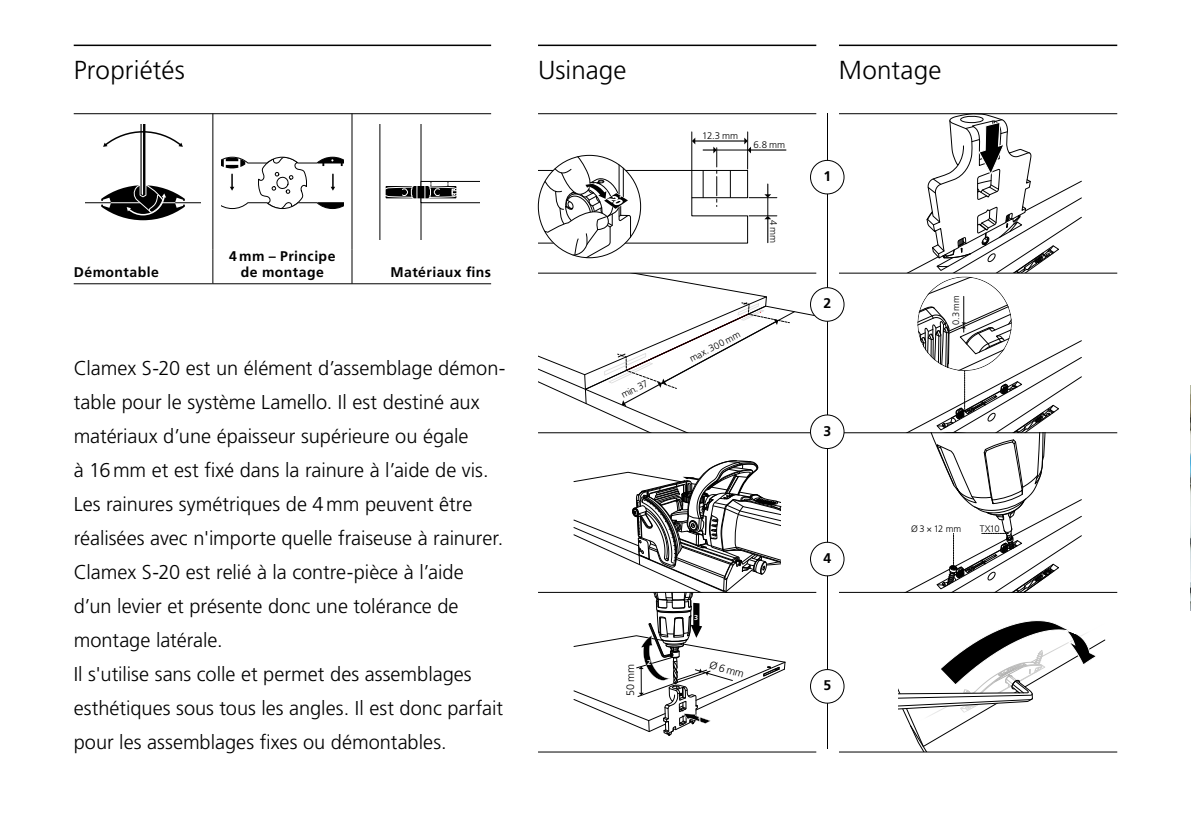
<style>
.page{position:relative;width:1191px;height:840px;background:#fff}
.page>*{position:absolute;margin:0;border:0;box-sizing:border-box;transform-origin:0 0}
.t1{font:300 26px "Frutiger LT Pro";letter-spacing:.005em;color:#000}
.t2{font:300 20px/34px "Frutiger LT Pro";color:#000}
.t3{font:700 14px/16px "Frutiger LT Pro";letter-spacing:.035em;color:#000;text-align:center}
.t4{font:300 10.8px "Frutiger LT Pro";color:#000}
.t5{font:300 9.6px "Frutiger LT Pro";color:#000}
.t6{font:300 9.4px "Frutiger LT Pro";letter-spacing:-.035em;color:#000}
.t7{font:700 7.2px "Frutiger LT Pro";color:#fff}
</style>
<div class="page">
<img style="left:1190px;top:386px;width:1px;height:224px">
<hr style="left:538px;top:272px;width:278px;height:1px;background:#000">
<hr style="left:538px;top:432px;width:278px;height:1px;background:#000">
<hr style="left:538px;top:591px;width:278px;height:1px;background:#000">
<hr style="left:538px;top:751px;width:278px;height:1px;background:#000">
<hr style="left:691px;top:132px;width:1px;height:65px;background:#000">
<hr style="left:747px;top:132px;width:1px;height:37px;background:#000">
<hr style="left:750px;top:149px;width:36px;height:1px;background:#000">
<svg style="left:538px;top:273px;width:273px;height:159px"></svg>
<svg style="left:573px;top:460px;width:212px;height:275px"></svg>
<hr style="left:839px;top:272px;width:278px;height:1px;background:#000">
<hr style="left:839px;top:432px;width:278px;height:1px;background:#000">
<hr style="left:839px;top:591px;width:278px;height:1px;background:#000">
<hr style="left:839px;top:751px;width:278px;height:1px;background:#000">
<svg style="left:886px;top:114px;width:195px;height:478px"></svg>
<svg style="left:898px;top:620px;width:207px;height:131px"></svg>
<div style="left:811px;top:98px;width:36px;height:652px;background:#000;opacity:.6"></div>
<div style="left:810px;top:160px;width:34px;height:34px;background:#fff;border-radius:50%"></div>
<div style="left:810px;top:160px;width:34px;height:34px;border:1px solid #000;border-radius:50%"></div>
<div style="left:810px;top:287px;width:34px;height:34px;background:#fff;border-radius:50%"></div>
<div style="left:810px;top:287px;width:34px;height:34px;border:1px solid #000;border-radius:50%"></div>
<div style="left:810px;top:415px;width:34px;height:33px;background:#fff;border-radius:50%"></div>
<div style="left:810px;top:414px;width:34px;height:34px;border:1px solid #000;border-radius:50%"></div>
<div style="left:810px;top:542px;width:34px;height:33px;background:#fff;border-radius:50%"></div>
<div style="left:810px;top:541px;width:34px;height:34px;border:1px solid #000;border-radius:50%"></div>
<div style="left:810px;top:669px;width:34px;height:33px;background:#fff;border-radius:50%"></div>
<div style="left:810px;top:669px;width:34px;height:34px;border:1px solid #000;border-radius:50%"></div>
<hr style="left:212px;top:249px;width:1px;height:34px;background:#000">
<hr style="left:352px;top:249px;width:1px;height:34px;background:#000">
<hr style="left:74px;top:283px;width:139px;height:1px;background:#000">
<hr style="left:213px;top:283px;width:139px;height:1px;background:#000">
<hr style="left:352px;top:283px;width:139px;height:1px;background:#000">
<hr style="left:352px;top:113px;width:1px;height:136px;background:#000">
<hr style="left:212px;top:113px;width:1px;height:136px;background:#000">
<svg style="left:85px;top:125px;width:116px;height:95px"></svg>
<svg style="left:222px;top:156px;width:121px;height:54px"></svg>
<svg style="left:379px;top:125px;width:100px;height:114px"></svg>
<hr style="left:538px;top:45px;width:278px;height:1px;background:#000">
<hr style="left:538px;top:113px;width:278px;height:1px;background:#000">
<hr style="left:839px;top:45px;width:278px;height:1px;background:#000">
<hr style="left:839px;top:113px;width:278px;height:1px;background:#000">
<hr style="left:74px;top:45px;width:417px;height:1px;background:#000">
<hr style="left:74px;top:113px;width:417px;height:1px;background:#000">
<svg style="left:538px;top:137px;width:239px;height:121px"></svg>
<h1 class="t1" style="left:74px;top:55px;width:113px">Propriétés</h1>
<h1 class="t1" style="left:538px;top:55px;width:90px">Usinage</h1>
<h1 class="t1" style="left:839px;top:55px;width:104px">Montage</h1>
<p class="t3" style="left:74px;top:264px;width:87px">Démontable</p>
<p class="t3" style="left:229px;top:248px;width:108px">4 mm – Principe de montage</p>
<p class="t3" style="left:390px;top:264px;width:102px">Matériaux fins</p>
<p class="t2" style="left:74px;top:350px;width:433px">Clamex S-20 est un élément d’assemblage démon&shy;table pour le système Lamello. Il est destiné aux matériaux d’une épaisseur supérieure ou égale<br>à 16mm et est fixé dans la rainure à l’aide de vis.<br>Les rainures symétriques de 4mm peuvent être réalisées avec n'importe quelle fraiseuse à rainurer.<br>Clamex S-20 est relié à la contre-pièce à l’aide d’un levier et présente donc une tolérance de montage latérale.<br>Il s'utilise sans colle et permet des assemblages esthétiques sous tous les angles. Il est donc parfait pour les assemblages fixes ou démontables.</p>
<p class="t5" style="left:619px;top:390px;width:30px;rotate:-28deg">min. 37</p>
<p class="t5" style="left:702px;top:130px;width:37px">12.3 mm</p>
<p class="t5" style="left:753px;top:139px;width:33px">6.8 mm</p>
<p class="t5" style="left:779px;top:220px;width:25px;rotate:90deg">4 mm</p>
<p class="t5" style="left:687px;top:354px;width:57px;rotate:-28deg">max. 300 mm</p>
<p class="t3" style="left:823px;top:168px;width:9px">1</p>
<p class="t3" style="left:823px;top:295px;width:9px">2</p>
<p class="t3" style="left:823px;top:422px;width:9px">3</p>
<p class="t7" style="left:694px;top:613px;width:6px">3</p>
<p class="t4" style="left:624px;top:695px;width:33px;rotate:-90deg">50 mm</p>
<p class="t7" style="left:647px;top:657px;width:6px">2</p>
<p class="t4" style="left:711px;top:658px;width:37px;rotate:16deg">Ø6 mm</p>
<p class="t7" style="left:697px;top:715px;width:6px">1</p>
<p class="t3" style="left:823px;top:549px;width:9px">4</p>
<p class="t3" style="left:823px;top:677px;width:9px">5</p>
<p class="t6" style="left:950px;top:324px;width:31px;rotate:-90deg">0.3 mm</p>
<p class="t6" style="left:911px;top:523px;width:52px">Ø 3 × 12 mm</p>
<p class="t6" style="left:979px;top:523px;width:21px">TX10</p>
</div>
